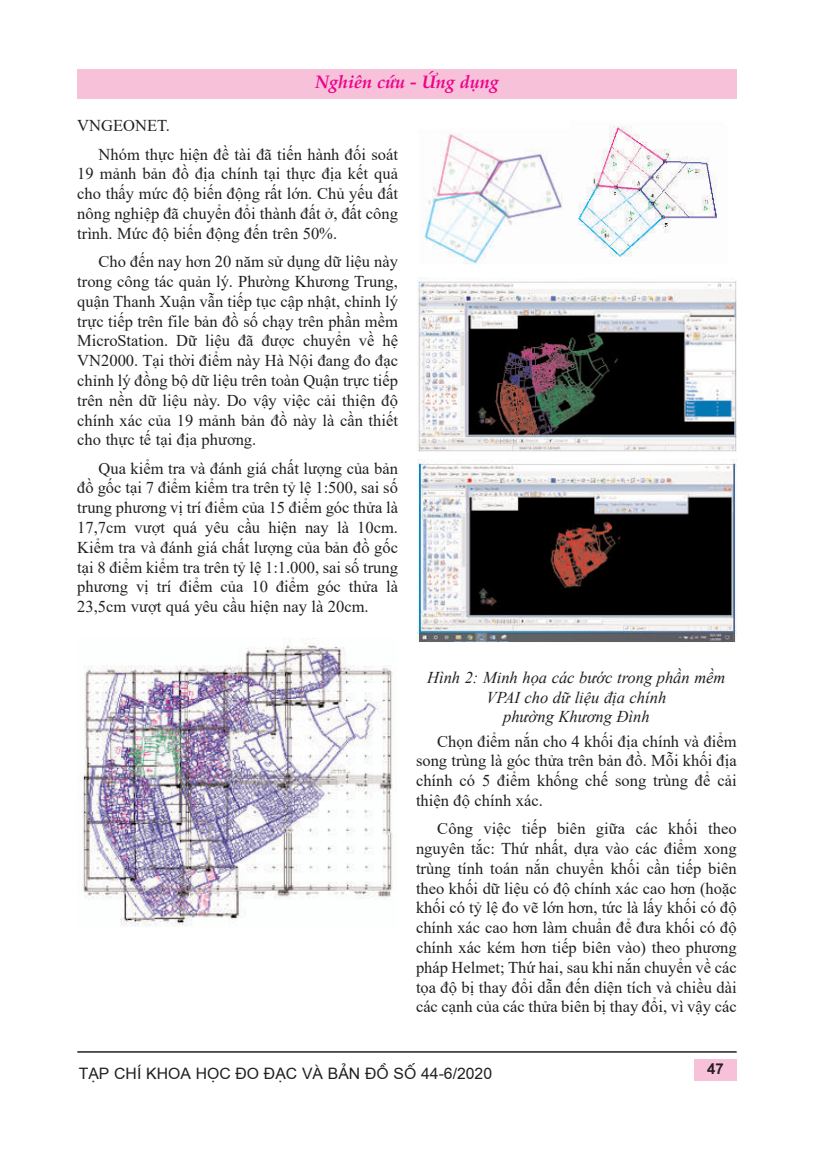
<style>
.page{position:relative;width:814px;height:1154px;background:#fff}
.page>*{position:absolute;margin:0;border:0;box-sizing:border-box;transform-origin:0 0}
.t1{font:italic 700 18px "Palatino Linotype";color:#ed028c}
.t2{font:16.5px/19.8px "Times New Roman";color:#231f20;text-align:justify}
.t3{font:italic 16.5px/19.8px "Times New Roman";color:#231f20;text-align:center}
.t4{font:15.75px "Vn Arial H";color:#231f20}
.t5{font:700 15px "Vn Arial";color:#231f20}
</style>
<div class="page">
<div style="left:77px;top:69px;width:659px;height:30px;background:#f7c1d9"></div>
<div style="left:694px;top:1059px;width:42px;height:22px;background:#f7c1d9"></div>
<hr style="left:77px;top:1051px;width:659px;height:1px;background:#231f20">
<img style="left:83px;top:643px;width:310px;height:284px">
<img style="left:424px;top:125px;width:293px;height:140px">
<img style="left:417px;top:277px;width:319px;height:175px">
<img style="left:417px;top:460px;width:319px;height:182px">
<p class="t1" style="left:315px;top:72px;width:185px">Nghiên cứu - Ứng dụng</p>
<p class="t2" style="left:99px;top:111px;width:301px;line-height:28.3px;text-indent:-21px">VNGEONET.<br>Nhóm thực hiện đề tài đã tiến hành đối soát</p>
<p class="t2" style="left:77px;top:164px;width:322px">19 mảnh bản đồ địa chính tại thực địa kết quả cho thấy mức độ biến động rất lớn. Chủ yếu đất nông nghiệp đã chuyển đổi thành đất ở, đất công trình. Mức độ biến động đến trên 50%.</p>
<p class="t2" style="left:77px;top:252px;width:322px;text-indent:21px">Cho đến nay hơn 20 năm sử dụng dữ liệu này trong công tác quản lý. Phường Khương Trung, quận Thanh Xuận vẫn tiếp tục cập nhật, chỉnh lý trực tiếp trên file bản đồ số chạy trên phần mềm MicroStation. Dữ liệu đã được chuyển về hệ VN2000. Tại thời điểm này Hà Nội đang đo đạc chỉnh lý đồng bộ dữ liệu trên toàn Quận trực tiếp trên nền dữ liệu này. Do vậy việc cải thiện độ chính xác của 19 mảnh bản đồ này là cần thiết cho thực tế tại địa phương.</p>
<p class="t2" style="left:77px;top:458px;width:322px;text-indent:21px">Qua kiểm tra và đánh giá chất lượng của bản đồ gốc tại 7 điểm kiểm tra trên tỷ lệ 1:500, sai số trung phương vị trí điểm của 15 điểm góc thửa là 17,7cm vượt quá yêu cầu hiện nay là 10cm.<br>Kiểm tra và đánh giá chất lượng của bản đồ gốc tại 8 điểm kiểm tra trên tỷ lệ 1:1.000, sai số trung phương vị trí điểm của 10 điểm góc thửa là 23,5cm vượt quá yêu cầu hiện nay là 20cm.</p>
<p class="t3" style="left:427px;top:667px;width:300px">Hình 2: Minh họa các bước trong phần mềm<br>VPAI cho dữ liệu địa chính<br>phường Khương Đình</p>
<p class="t2" style="left:416px;top:731px;width:322px;text-indent:21px">Chọn điểm nắn cho 4 khối địa chính và điểm song trùng là góc thửa trên bản đồ. Mỗi khối địa chính có 5 điểm khống chế song trùng để cải thiện độ chính xác.</p>
<p class="t2" style="left:416px;top:819px;width:322px;text-indent:21px">Công việc tiếp biên giữa các khối theo nguyên tắc: Thứ nhất, dựa vào các điểm xong trùng tính toán nắn chuyển khối cần tiếp biên theo khối dữ liệu có độ chính xác cao hơn (hoặc khối có tỷ lệ đo vẽ lớn hơn, tức là lấy khối có độ chính xác cao hơn làm chuẩn để đưa khối có độ chính xác kém hơn tiếp biên vào) theo phương pháp Helmet; Thứ hai, sau khi nắn chuyển về các tọa độ bị thay đổi dẫn đến diện tích và chiều dài các cạnh của các thửa biên bị thay đổi, vì vậy các</p>
<p class="t4" style="left:79px;top:1063px;width:415px">T¹P CHÝ KHOA HÄC ®O ®¹C VΜ B¶N ®Å SÈ 44-6/2020</p>
<p class="t5" style="left:707px;top:1060px;width:18px">47</p>
</div>
